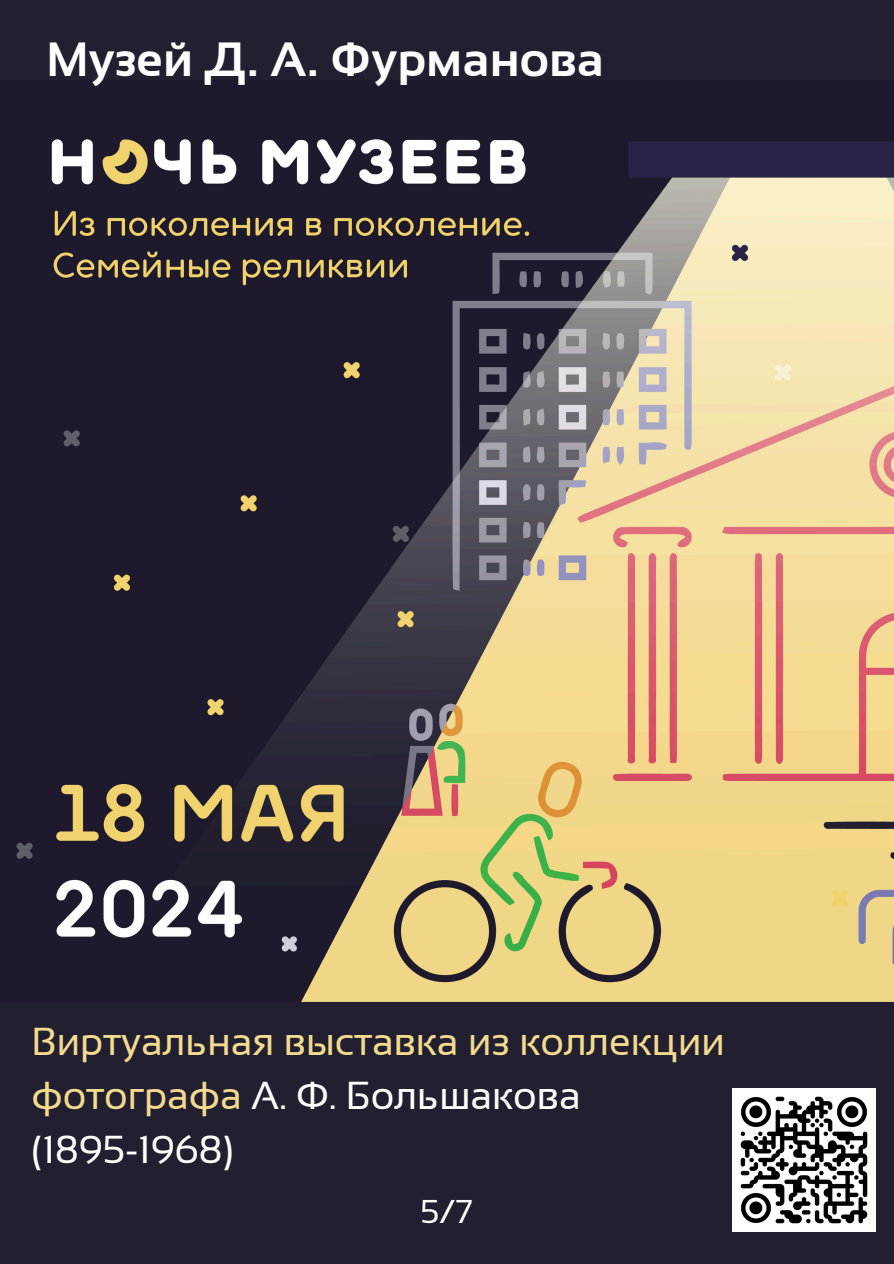
<style>
.page{position:relative;width:894px;height:1264px;background:#fff}
.page>*{position:absolute;margin:0;border:0;box-sizing:border-box;transform-origin:0 0}
.t1{font:700 48px "Sansation";letter-spacing:.015em;color:#fefefe}
.t2{font:39px/54px "Sansation";color:#f2da8e}
.t3{font:33px "Sansation";color:#fff}
.s1{color:#fefefe}
</style>
<div class="page">
<div style="left:0;top:0;width:893px;height:1263px;background:#221f31"></div>
<img style="left:16px;top:139px;width:877px;height:862px">
<img style="left:732px;top:1088px;width:143px;height:143px">
<p class="t1" style="left:46px;top:33px;width:558px">Музей Д. А. Фурманова</p>
<h2 class="t2" style="left:32px;top:1014px;width:694px">Виртуальная выставка из коллекции фотографа <span class="s1">А. Ф. Большакова (1895-1968)</span></h2>
<p class="t3" style="left:420px;top:1193px;width:54px">5/7</p>
</div>
